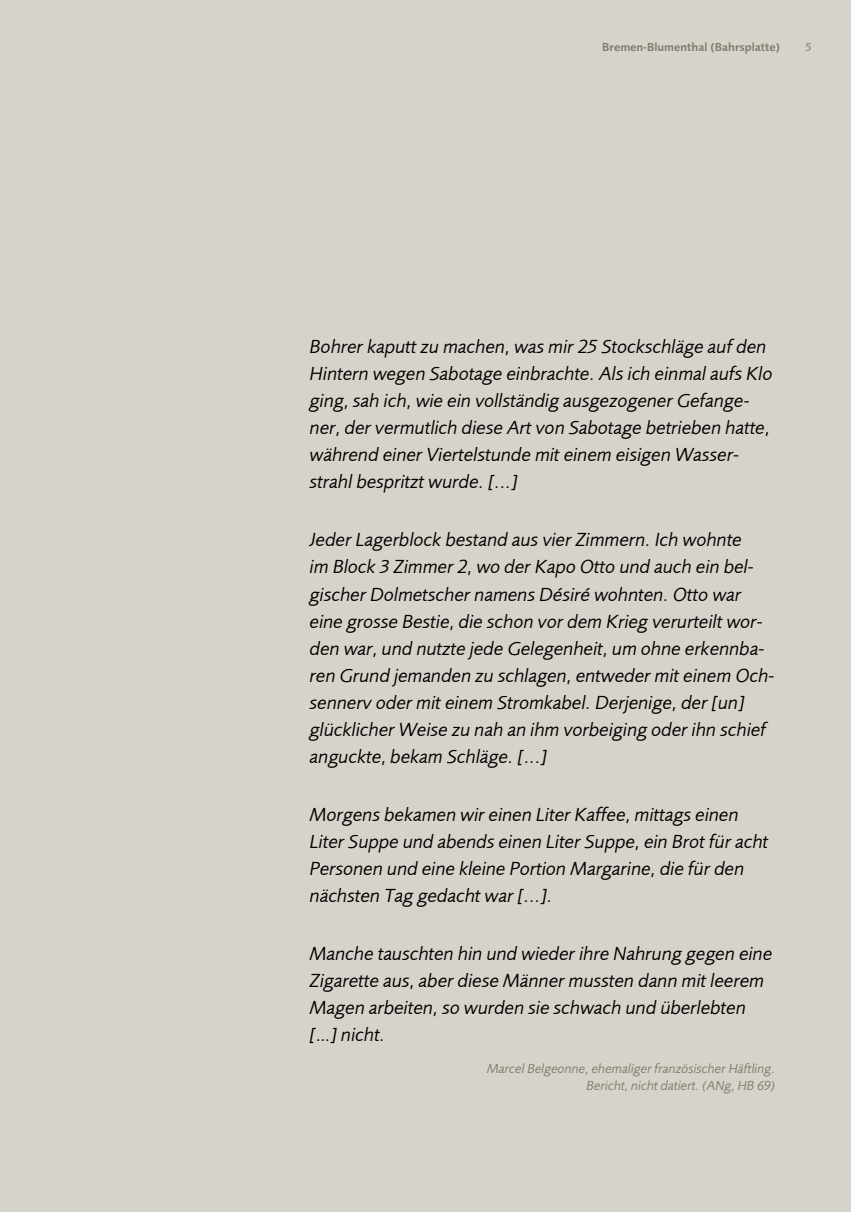
<style>
.page{position:relative;width:851px;height:1212px;background:#fff}
.page>*{position:absolute;margin:0;border:0;box-sizing:border-box;transform-origin:0 0}
.t1{font:italic 19.5px/27px "Foundry Sans";color:#000}
.t2{font:italic 13.5px/16.8px "Foundry Sans";color:#827c6c;text-align:right}
.t3{font:12px "Foundry Sans Demi";color:#827c6c}
.t4{font:12px "Foundry Sans Demi CE";color:#9d9789}
</style>
<div class="page">
<div style="left:4px;top:0;width:846px;height:1212px;background:#d6d3ca"></div>
<hr style="left:0;top:0;width:4px;height:1212px;background:#d6d3ca">
<p class="t3" style="left:602px;top:40px;width:179px">Bremen-Blumenthal (Bahrsplatte)</p>
<p class="t4" style="left:805px;top:40px;width:8px">5</p>
<p class="t1" style="left:310px;top:333px;width:464px">Bohrer kaputt zu machen, was mir 25 Stockschläge auf den Hintern wegen Sabotage einbrachte. Als ich einmal aufs Klo ging, sah ich, wie ein vollständig ausgezogener Gefange&shy;ner, der vermutlich diese Art von Sabotage betrieben hatte, während einer Viertelstunde mit einem eisigen Wasser&shy;strahl bespritzt wurde. [...]</p>
<p class="t1" style="left:310px;top:526px;width:466px">Jeder Lagerblock bestand aus vier Zimmern. Ich wohnte<br>im Block 3 Zimmer 2, wo der Kapo Otto und auch ein bel&shy;gischer Dolmetscher namens Désiré wohnten. Otto war eine grosse Bestie, die schon vor dem Krieg verurteilt wor&shy;den war, und nutzte jede Gelegenheit, um ohne erkennba&shy;ren Grund jemanden zu schlagen, entweder mit einem Och&shy;sennerv oder mit einem Stromkabel. Derjenige, der [un] glücklicher Weise zu nah an ihm vorbeiging oder ihn schief anguckte, bekam Schläge. [...]</p>
<p class="t1" style="left:310px;top:800px;width:460px">Morgens bekamen wir einen Liter Kaffee, mittags einen Liter Suppe und abends einen Liter Suppe, ein Brot für acht Personen und eine kleine Portion Margarine, die für den nächsten Tag gedacht war [...].</p>
<p class="t1" style="left:310px;top:939px;width:464px">Manche tauschten hin und wieder ihre Nahrung gegen eine Zigarette aus, aber diese Männer mussten dann mit leerem Magen arbeiten, so wurden sie schwach und überlebten […] nicht.</p>
<p class="t2" style="left:487px;top:1060px;width:289px">Marcel Belgeonne, ehemaliger französischer Häftling.<br>Bericht, nicht datiert. (ANg, HB 69)</p>
</div>
